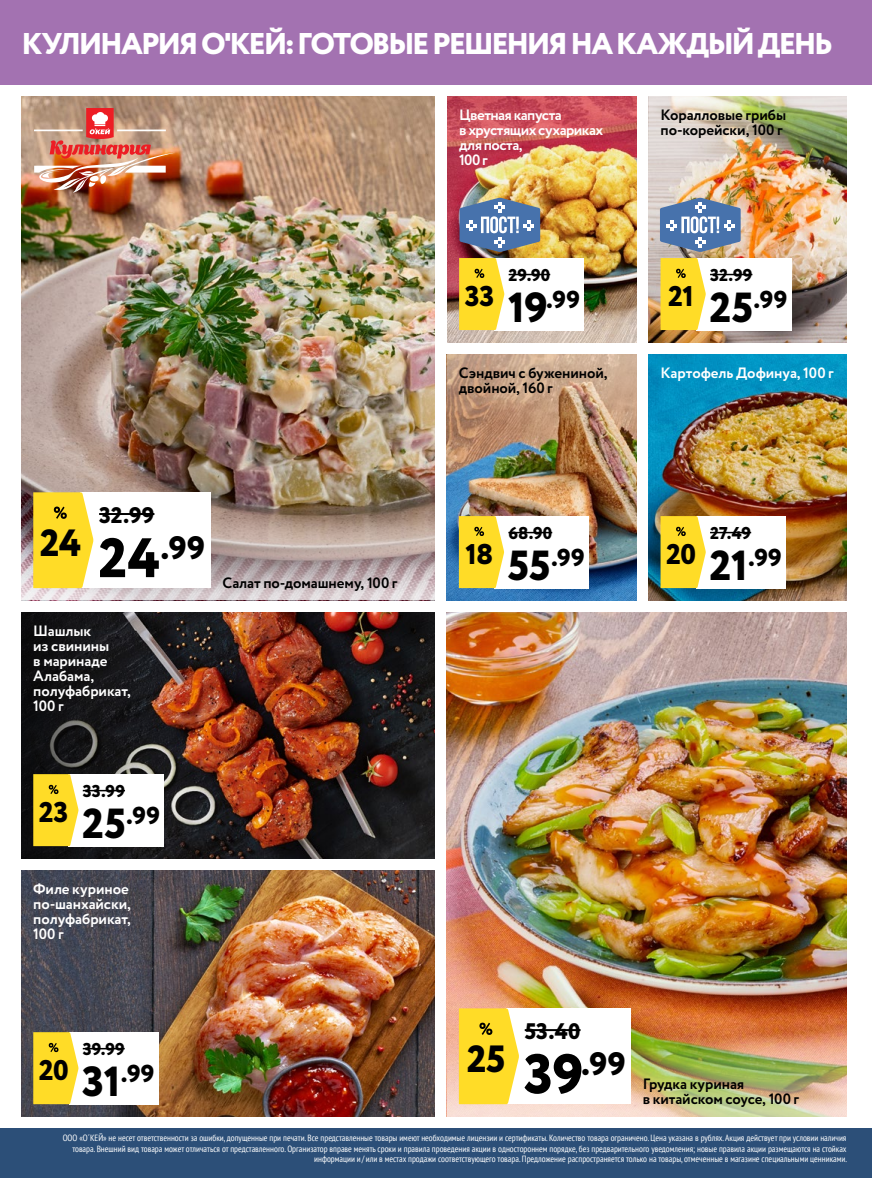
<style>
.page{position:relative;width:872px;height:1178px;background:#fff}
.page>*{position:absolute;margin:0;border:0;box-sizing:border-box;transform-origin:0 0}
.t1{font:800 37.95px "Circe";color:#000}
.t2{font:800 32.4px "Circe";color:#000}
.t3{font:800 30px "Circe";letter-spacing:-.075em;color:#fff}
.t4{font:800 28.5px "Circe";letter-spacing:-.02em;color:#000}
.t5{font:800 24.45px "Circe";letter-spacing:.01em;color:#000}
.t6{font:800 22.5px "Circe";letter-spacing:.005em;color:#000}
.t7{font:800 17.1px "Circe";letter-spacing:.005em;color:#000}
.t8{font:700 15px/15px "Circe";letter-spacing:-.005em;color:#000}
.t9{font:700 15px/15px "Circe";letter-spacing:-.01em;color:#fff}
.t10{font:700 15px/15px "Circe";letter-spacing:-.035em;color:#fff}
.t11{font:condensed 9px/10.5px "PT Sans";color:#fff;text-align:right}
.s1{font-size:55.5px}
.s2{font-size:42px}
</style>
<div class="page">
<img style="left:648px;top:354px;width:198px;height:246px">
<img style="left:447px;top:96px;width:189px;height:246px">
<img style="left:183px;top:612px;width:252px;height:246px">
<img style="left:447px;top:444px;width:189px;height:156px">
<img style="left:648px;top:185px;width:198px;height:157px">
<img style="left:21px;top:870px;width:414px;height:246px">
<img style="left:21px;top:96px;width:414px;height:408px">
<img style="left:447px;top:612px;width:399px;height:409px">
<svg style="left:21px;top:504px;width:414px;height:96px;background:#b6a4a0"></svg>
<svg style="left:447px;top:354px;width:189px;height:90px;background:#c0997b"></svg>
<img style="left:648px;top:96px;width:198px;height:89px">
<img style="left:447px;top:1021px;width:399px;height:95px">
<svg style="left:21px;top:612px;width:162px;height:246px;background:#252121"></svg>
<div style="left:0;top:1128px;width:872px;height:50px;background:#2c4f78"></div>
<div style="left:69px;top:1032px;width:90px;height:72px;background:#fff"></div>
<hr style="left:83px;top:1048px;width:42px;height:1px;background:#000">
<svg style="left:33px;top:1032px;width:45px;height:72px;background:#fada38"></svg>
<div style="left:69px;top:774px;width:95px;height:72px;background:#fff"></div>
<hr style="left:83px;top:790px;width:42px;height:1px;background:#000">
<svg style="left:33px;top:774px;width:45px;height:72px;background:#f9da38"></svg>
<div style="left:494px;top:258px;width:90px;height:72px;background:#fff"></div>
<hr style="left:508px;top:274px;width:42px;height:1px;background:#000">
<svg style="left:459px;top:258px;width:45px;height:72px;background:#fbdb39"></svg>
<div style="left:696px;top:258px;width:95px;height:72px;background:#fff"></div>
<hr style="left:710px;top:274px;width:42px;height:1px;background:#000">
<svg style="left:660px;top:258px;width:46px;height:72px;background:#fadb3c"></svg>
<div style="left:696px;top:516px;width:89px;height:72px;background:#fff"></div>
<hr style="left:710px;top:532px;width:41px;height:1px;background:#000">
<svg style="left:660px;top:516px;width:46px;height:72px;background:#f9da3b"></svg>
<div style="left:494px;top:516px;width:95px;height:72px;background:#fff"></div>
<hr style="left:508px;top:532px;width:44px;height:1px;background:#000">
<svg style="left:459px;top:516px;width:45px;height:72px;background:#fbdc3a"></svg>
<div style="left:506px;top:1008px;width:125px;height:96px;background:#fff"></div>
<hr style="left:525px;top:1029px;width:55px;height:2px;background:#000">
<svg style="left:459px;top:1008px;width:60px;height:96px;background:#fbdc3a"></svg>
<div style="left:80px;top:492px;width:131px;height:96px;background:#fff"></div>
<hr style="left:99px;top:513px;width:55px;height:2px;background:#000">
<svg style="left:33px;top:492px;width:60px;height:96px;background:#fadb39"></svg>
<img style="left:459px;top:198px;width:81px;height:54px">
<svg style="left:660px;top:198px;width:80px;height:54px;background:#7a92b3"></svg>
<img style="left:34px;top:108px;width:141px;height:85px">
<div style="left:0;top:0;width:872px;height:84px;background:#a372b1"></div>
<h3 class="t3" style="left:21px;top:23px;width:813px">КУЛИНАРИЯ О'КЕЙ: ГОТОВЫЕ РЕШЕНИЯ НА КАЖДЫЙ ДЕНЬ</h3>
<h1 class="t1" style="left:40px;top:517px;width:43px">24</h1>
<h3 class="t6" style="left:99px;top:500px;width:57px">32.99</h3>
<h2 class="t2" style="left:98px;top:526px;width:108px"><span class="s1">24</span>.99</h2>
<h3 class="t9" style="left:33px;top:624px;width:99px">Шашлык<br>из свинины<br>в маринаде<br>Алабама, полуфабрикат,<br>100 г</h3>
<h3 class="t8" style="left:223px;top:576px;width:176px">Салат по-домашнему, 100 г</h3>
<h3 class="t4" style="left:39px;top:793px;width:31px">23</h3>
<h3 class="t7" style="left:83px;top:780px;width:44px">33.99</h3>
<h3 class="t5" style="left:82px;top:799px;width:79px"><span class="s2">25</span>.99</h3>
<h3 class="t9" style="left:33px;top:882px;width:99px">Филе куриное по-шанхайски, полуфабрикат,<br>100 г</h3>
<h3 class="t4" style="left:39px;top:1051px;width:31px">20</h3>
<h3 class="t7" style="left:83px;top:1038px;width:43px">39.99</h3>
<h3 class="t5" style="left:82px;top:1057px;width:74px"><span class="s2">31</span>.99</h3>
<h3 class="t10" style="left:459px;top:108px;width:146px">Цветная капуста<br>в хрустящих сухариках для поста,<br>100 г</h3>
<h3 class="t8" style="left:660px;top:108px;width:127px">Коралловые грибы по-корейски, 100 г</h3>
<h3 class="t7" style="left:508px;top:264px;width:43px">29.90</h3>
<h3 class="t7" style="left:710px;top:264px;width:44px">32.99</h3>
<h3 class="t4" style="left:465px;top:277px;width:31px">33</h3>
<h3 class="t5" style="left:508px;top:283px;width:74px"><span class="s2">19</span>.99</h3>
<h3 class="t4" style="left:668px;top:277px;width:27px">21</h3>
<h3 class="t5" style="left:709px;top:283px;width:79px"><span class="s2">25</span>.99</h3>
<h3 class="t8" style="left:459px;top:366px;width:150px">Сэндвич с бужениной, двойной, 160 г</h3>
<h3 class="t9" style="left:660px;top:366px;width:175px">Картофель Дофинуа, 100 г</h3>
<h3 class="t7" style="left:508px;top:522px;width:45px">68.90</h3>
<h3 class="t7" style="left:710px;top:522px;width:43px">27.49</h3>
<h3 class="t4" style="left:465px;top:535px;width:29px">18</h3>
<h3 class="t5" style="left:508px;top:541px;width:79px"><span class="s2">55</span>.99</h3>
<h3 class="t4" style="left:666px;top:535px;width:31px">20</h3>
<h3 class="t5" style="left:709px;top:541px;width:74px"><span class="s2">21</span>.99</h3>
<h1 class="t1" style="left:467px;top:1033px;width:40px">25</h1>
<h3 class="t6" style="left:525px;top:1016px;width:57px">53.40</h3>
<h2 class="t2" style="left:524px;top:1042px;width:103px"><span class="s1">39</span>.99</h2>
<h3 class="t8" style="left:642px;top:1077px;width:158px">Грудка куриная<br>в китайском соусе, 100 г</h3>
<p class="t11" style="left:63px;top:1132px;width:786px">ООО «О´КЕЙ» не несет ответственности за ошибки, допущенные при печати. Все представленные товары имеют необходимые лицензии и сертификаты. Количество товара ограничено. Цена указана в рублях. Акция действует при условии наличия товара. Внешний вид товара может отличаться от представленного. Организатор вправе менять сроки и правила проведения акции в одностороннем порядке, без предварительного уведомления; новые правила акции размещаются на стойках информации и / или в местах продажи соответствующего товара. Предложение распространяется только на товары, отмеченные в магазине специальными ценниками.</p>
</div>
